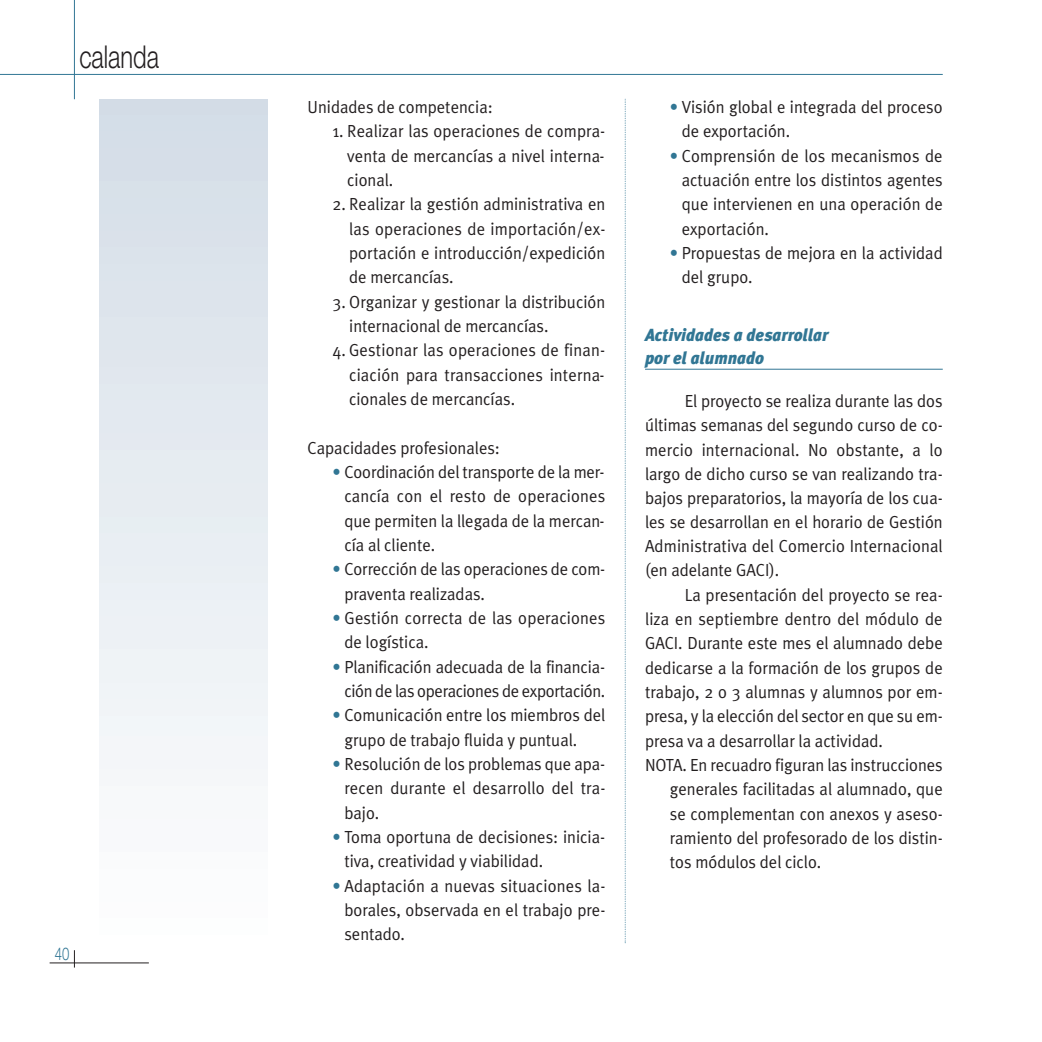
<style>
.page{position:relative;width:1042px;height:1042px;background:#fff}
.page>*{position:absolute;margin:0;border:0;box-sizing:border-box;transform-origin:0 0}
.t1{font:300 31.5px "Helvetica Neue";color:#231f20;scale:.75 1}
.t2{font:17.5px/24.3px "Meta Plus Normal";color:#231f20;text-align:justify;scale:.95 1}
.t3{font:italic 900 17.5px/22.8px "Meta Plus";color:#317694;scale:.95 1}
.t4{font:300 17.5px "Helvetica Neue";color:#317694;scale:.75 1}
.s1{color:#317694}
</style>
<div class="page">
<hr style="left:645px;top:369px;width:298px;height:1px;background:#317694">
<svg style="left:625px;top:99px;width:1px;height:844px"></svg>
<hr style="left:0;top:74px;width:943px;height:1px;background:#317694">
<hr style="left:74px;top:0;width:1px;height:99px;background:#317694">
<hr style="left:50px;top:962px;width:99px;height:1px;background:#231f20">
<svg style="left:74px;top:950px;width:1px;height:17px"></svg>
<div style="left:99px;top:99px;width:169px;height:844px;background:linear-gradient(to bottom,#d3dce6,#fdfefe)"></div>
<h1 class="t1" style="left:79px;top:45px;width:108px">calanda</h1>
<p class="t4" style="left:55px;top:947px;width:21px">40</p>
<p class="t2" style="left:308px;top:96px;width:196px">Unidades de competencia:</p>
<p class="t2" style="left:347px;top:120px;width:273px;text-indent:-15px">1. Realizar las operaciones de compra&shy;venta de mercancías a nivel interna&shy;cional.</p>
<p class="t2" style="left:349px;top:193px;width:271px;text-indent:-17px">2. Realizar la gestión administrativa en las operaciones de importación/ex&shy;portación e introducción/expedición de mercancías.</p>
<p class="t2" style="left:349px;top:291px;width:271px;text-indent:-17px">3. Organizar y gestionar la distribución internacional de mercancías.</p>
<p class="t2" style="left:349px;top:339px;width:271px;text-indent:-17px">4. Gestionar las operaciones de finan&shy;ciación para transacciones interna&shy;cionales de mercancías.</p>
<p class="t2" style="left:308px;top:437px;width:204px">Capacidades profesionales:</p>
<p class="t2" style="left:344px;top:461px;width:276px;text-indent:-12px"><span class="s1">•</span> Coordinación del transporte de la mer&shy;cancía con el resto de operaciones que permiten la llegada de la mercan&shy;cía al cliente.</p>
<p class="t2" style="left:344px;top:558px;width:276px;text-indent:-12px"><span class="s1">•</span> Corrección de las operaciones de com&shy;praventa realizadas.</p>
<p class="t2" style="left:344px;top:607px;width:276px;text-indent:-12px"><span class="s1">•</span> Gestión correcta de las operaciones de logística.</p>
<p class="t2" style="left:332px;top:656px;width:289px;text-align:right"><span class="s1">•</span> Planificación adecuada de la financia&shy;ción de las operaciones de exportación.</p>
<p class="t2" style="left:344px;top:704px;width:276px;text-indent:-12px"><span class="s1">•</span> Comunicación entre los miembros del grupo de trabajo fluida y puntual.</p>
<p class="t2" style="left:344px;top:753px;width:276px;text-indent:-12px"><span class="s1">•</span> Resolución de los problemas que apa&shy;recen durante el desarrollo del tra&shy;bajo.</p>
<p class="t2" style="left:344px;top:826px;width:276px;text-indent:-12px"><span class="s1">•</span> Toma oportuna de decisiones: inicia&shy;tiva, creatividad y viabilidad.</p>
<p class="t2" style="left:344px;top:874px;width:276px;text-indent:-12px"><span class="s1">•</span> Adaptación a nuevas situaciones la&shy;borales, observada en el trabajo pre&shy;sentado.</p>
<p class="t2" style="left:682px;top:96px;width:276px;text-indent:-12px"><span class="s1">•</span> Visión global e integrada del proceso de exportación.</p>
<p class="t2" style="left:682px;top:145px;width:276px;text-indent:-12px"><span class="s1">•</span> Comprensión de los mecanismos de actuación entre los distintos agentes que intervienen en una operación de exportación.</p>
<p class="t2" style="left:682px;top:242px;width:276px;text-indent:-12px"><span class="s1">•</span> Propuestas de mejora en la actividad del grupo.</p>
<p class="t3" style="left:645px;top:325px;width:195px">Actividades a desarrollar por el alumnado</p>
<p class="t2" style="left:645px;top:390px;width:315px;text-indent:40px">El proyecto se realiza durante las dos últimas semanas del segundo curso de co&shy;mercio internacional. No obstante, a lo largo de dicho curso se van realizando tra&shy;bajos preparatorios, la mayoría de los cua&shy;les se desarrollan en el horario de Gestión Administrativa del Comercio Internacional (en adelante GACI).</p>
<p class="t2" style="left:685px;top:584px;width:273px">La presentación del proyecto se rea-</p>
<p class="t2" style="left:645px;top:608px;width:315px">liza en septiembre dentro del módulo de</p>
<p class="t2" style="left:645px;top:632px;width:315px">GACI. Durante este mes el alumnado debe</p>
<p class="t2" style="left:645px;top:657px;width:315px">dedicarse a la formación de los grupos de</p>
<p class="t2" style="left:645px;top:681px;width:315px">trabajo, 2 o 3 alumnas y alumnos por em-</p>
<p class="t2" style="left:645px;top:705px;width:315px">presa, y la elección del sector en que su em-</p>
<p class="t2" style="left:645px;top:730px;width:252px">presa va a desarrollar la actividad.</p>
<p class="t2" style="left:645px;top:754px;width:315px">NOTA. En recuadro figuran las instrucciones</p>
<p class="t2" style="left:670px;top:778px;width:289px">generales facilitadas al alumnado, que</p>
<p class="t2" style="left:670px;top:803px;width:289px">se complementan con anexos y aseso-</p>
<p class="t2" style="left:670px;top:827px;width:289px">ramiento del profesorado de los distin-</p>
<p class="t2" style="left:670px;top:851px;width:161px">tos módulos del ciclo.</p>
</div>
